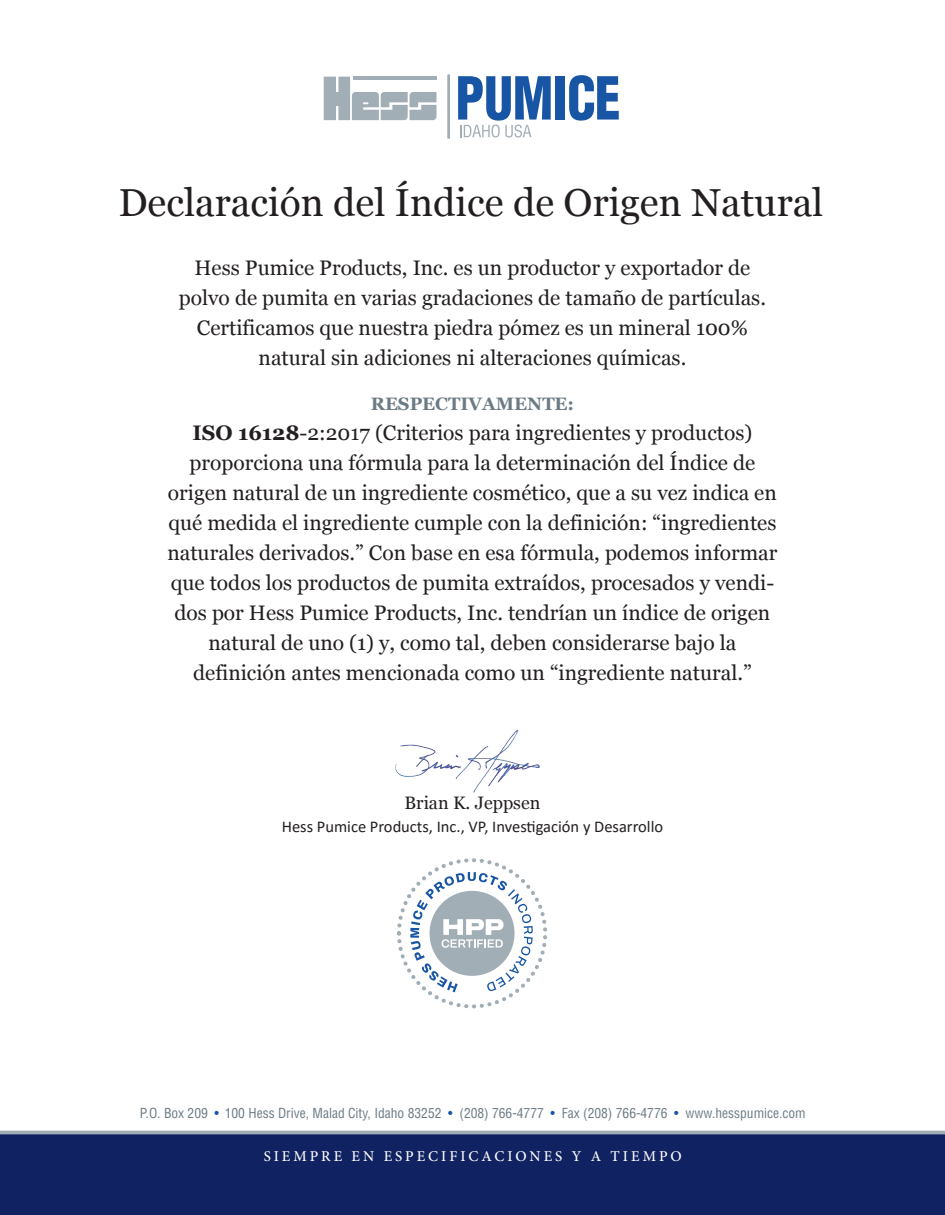
<style>
.page{position:relative;width:945px;height:1215px;background:#fff}
.page>*{position:absolute;margin:0;border:0;box-sizing:border-box;transform-origin:0 0}
.t1{font:39px "Georgia";color:#231f20}
.t2{font:21px/30px "Georgia";color:#231f20;text-align:center}
.t3{font:700 18px "Georgia";color:#6b7a83}
.t4{font:18px "Georgia";color:#231f20}
.t5{font:16.5px "Calibri";color:#231f20}
.t6{font:500 15px "Minion Pro";letter-spacing:.2em;color:#fff}
.t7{font:condensed 13.5px "Helvetica";color:#6b7a83}
.s1{font-weight:700}
.s2{color:#1855a5}
</style>
<div class="page">
<div style="left:556px;top:76px;width:9px;height:44px;background:#1855a5"></div>
<svg style="left:569px;top:75px;width:50px;height:46px"></svg>
<hr style="left:447px;top:76px;width:3px;height:62px;background:#a2aeb5">
<svg style="left:458px;top:76px;width:93px;height:61px"></svg>
<svg style="left:324px;top:77px;width:113px;height:43px"></svg>
<div style="left:0;top:1132px;width:945px;height:83px;background:#102261"></div>
<hr style="left:0;top:1131px;width:945px;height:3px;background:#a2aeb5">
<img style="left:395px;top:729px;width:145px;height:64px">
<div style="left:397px;top:858px;width:150px;height:150px;border:4px dashed #a2aeb5;border-radius:50%"></div>
<svg style="left:410px;top:872px;width:123px;height:120px"></svg>
<h1 class="t1" style="left:118px;top:174px;width:707px">Declaración del Índice de Origen Natural</h1>
<p class="t2" style="left:179px;top:252px;width:589px">Hess Pumice Products, Inc. es un productor y exportador de polvo de pumita en varias gradaciones de tamaño de partículas.<br>Certificamos que nuestra piedra pómez es un mineral 100% natural sin adiciones ni alteraciones químicas.</p>
<p class="t3" style="left:371px;top:391px;width:205px">RESPECTIVAMENTE:</p>
<p class="t2" style="left:167px;top:417px;width:612px"><span class="s1">ISO 16128</span>-2:2017 (Criterios para ingredientes y productos) proporciona una fórmula para la determinación del Índice de origen natural de un ingrediente cosmético, que a su vez indica en qué medida el ingrediente cumple con la definición: “ingredientes naturales derivados.” Con base en esa fórmula, podemos informar que todos los productos de pumita extraídos, procesados y vendi&shy;dos por Hess Pumice Products, Inc. tendrían un índice de origen natural de uno (1) y, como tal, deben considerarse bajo la definición antes mencionada como un “ingrediente natural.”</p>
<p class="t4" style="left:405px;top:790px;width:137px">Brian K. Jeppsen</p>
<p class="t5" style="left:282px;top:815px;width:383px">Hess Pumice Products, Inc., VP, Investigación y Desarrollo</p>
<p class="t7" style="left:140px;top:1104px;width:667px">P.O. Box 209 <span class="s2">•</span> 100 Hess Drive, Malad City, Idaho 83252 <span class="s2">•</span> (208) 766-4777 <span class="s2">•</span> Fax (208) 766-4776 <span class="s2">•</span> www.hesspumice.com</p>
<p class="t6" style="left:264px;top:1146px;width:420px">SIEMPRE EN ESPECIFICACIONES Y A TIEMPO</p>
</div>
